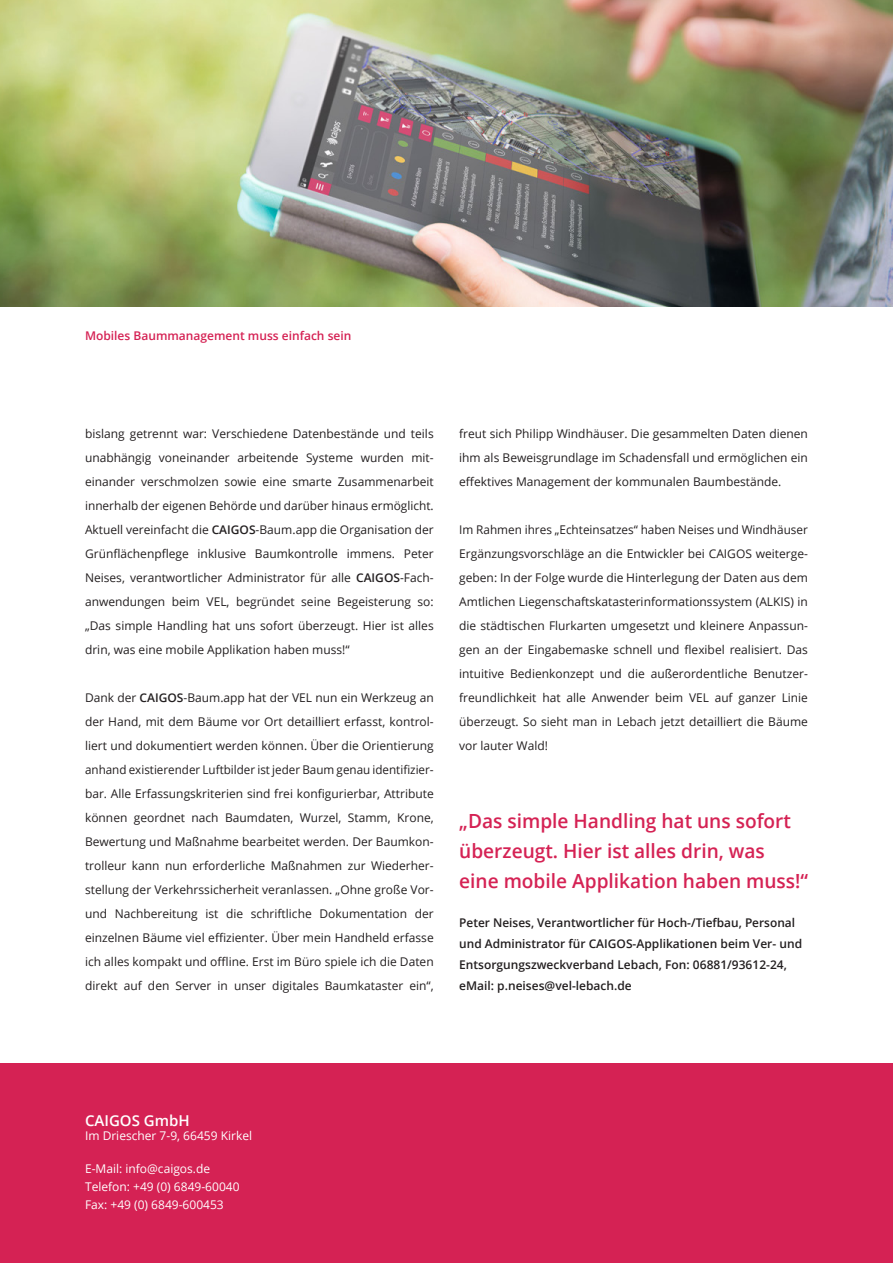
<style>
.page{position:relative;width:893px;height:1263px;background:#fff}
.page>*{position:absolute;margin:0;border:0;box-sizing:border-box;transform-origin:0 0}
.t1{font:600 19.5px/30px "Open Sans";color:#d52254}
.t2{font:600 15px "Open Sans";color:#fff}
.t3{font:12px/24px "Open Sans";color:#231f20;text-align:justify}
.t4{font:600 12px/21px "Open Sans";color:#231f20}
.t5{font:12px "Open Sans";color:#fff}
.t6{font:600 12px "Open Sans";color:#d52254}
.s1{font-weight:600}
</style>
<div class="page">
<div style="left:0;top:1063px;width:893px;height:200px;background:#d52254"></div>
<img style="left:0;top:0;width:893px;height:306px">
<p class="t6" style="left:85px;top:327px;width:268px">Mobiles Baummanagement muss einfach sein</p>
<p class="t3" style="left:85px;top:421px;width:350px">bislang getrennt war: Verschiedene Datenbestände und teils unabhängig voneinander arbeitende Systeme wurden mit&shy;einander verschmolzen sowie eine smarte Zusammenarbeit innerhalb der eigenen Behörde und darüber hinaus ermöglicht.<br>Aktuell vereinfacht die <span class="s1">CAIGOS</span>-Baum.app die Organisation der Grünflächenpflege inklusive Baumkontrolle immens. Peter Neises, verantwortlicher Administrator für alle <span class="s1">CAIGOS</span>-Fach&shy;anwendungen beim VEL, begründet seine Begeisterung so: „Das simple Handling hat uns sofort überzeugt. Hier ist alles drin, was eine mobile Applikation haben muss!“</p>
<p class="t3" style="left:85px;top:685px;width:350px">Dank der <span class="s1">CAIGOS</span>-Baum.app hat der VEL nun ein Werkzeug an der Hand, mit dem Bäume vor Ort detailliert erfasst, kontrol&shy;liert und dokumentiert werden können. Über die Orientierung anhand existierender Luftbilder ist jeder Baum genau identifizier&shy;bar. Alle Erfassungskriterien sind frei konfigurierbar, Attribute können geordnet nach Baumdaten, Wurzel, Stamm, Krone, Bewertung und Maßnahme bearbeitet werden. Der Baumkon&shy;trolleur kann nun erforderliche Maßnahmen zur Wiederher&shy;stellung der Verkehrssicherheit veranlassen. „Ohne große Vor&shy;und Nachbereitung ist die schriftliche Dokumentation der einzelnen Bäume viel effizienter. Über mein Handheld erfasse ich alles kompakt und offline. Erst im Büro spiele ich die Daten direkt auf den Server in unser digitales Baumkataster ein“,</p>
<p class="t3" style="left:459px;top:421px;width:350px">freut sich Philipp Windhäuser. Die gesammelten Daten dienen ihm als Beweisgrundlage im Schadensfall und ermöglichen ein effektives Management der kommunalen Baumbestände.</p>
<p class="t3" style="left:459px;top:517px;width:350px">Im Rahmen ihres „Echteinsatzes“ haben Neises und Windhäuser Ergänzungsvorschläge an die Entwickler bei CAIGOS weiterge&shy;geben: In der Folge wurde die Hinterlegung der Daten aus dem Amtlichen Liegenschaftskatasterinformationssystem (ALKIS) in die städtischen Flurkarten umgesetzt und kleinere Anpassun&shy;gen an der Eingabemaske schnell und flexibel realisiert. Das intuitive Bedienkonzept und die außerordentliche Benutzer&shy;freundlichkeit hat alle Anwender beim VEL auf ganzer Linie überzeugt. So sieht man in Lebach jetzt detailliert die Bäume vor lauter Wald!</p>
<p class="t1" style="left:459px;top:805px;width:350px">„Das simple Handling hat uns sofort überzeugt. Hier ist alles drin, was eine mobile Applikation haben muss!“</p>
<p class="t4" style="left:459px;top:912px;width:344px">Peter Neises, Verantwortlicher für Hoch-/Tiefbau, Personal und Administrator für CAIGOS-Applikationen beim Ver- und Entsorgungszweckverband Lebach, Fon: 06881/93612-24, eMail: p.neises@vel-lebach.de</p>
<p class="t2" style="left:85px;top:1110px;width:106px">CAIGOS GmbH</p>
<p class="t5" style="left:85px;top:1127px;width:169px">Im Driescher 7-9, 66459 Kirkel</p>
<p class="t5" style="left:85px;top:1160px;width:127px">E-Mail: info@caigos.de</p>
<p class="t5" style="left:85px;top:1178px;width:156px">Telefon: +49 (0) 6849-60040</p>
<p class="t5" style="left:85px;top:1196px;width:140px">Fax: +49 (0) 6849-600453</p>
</div>
